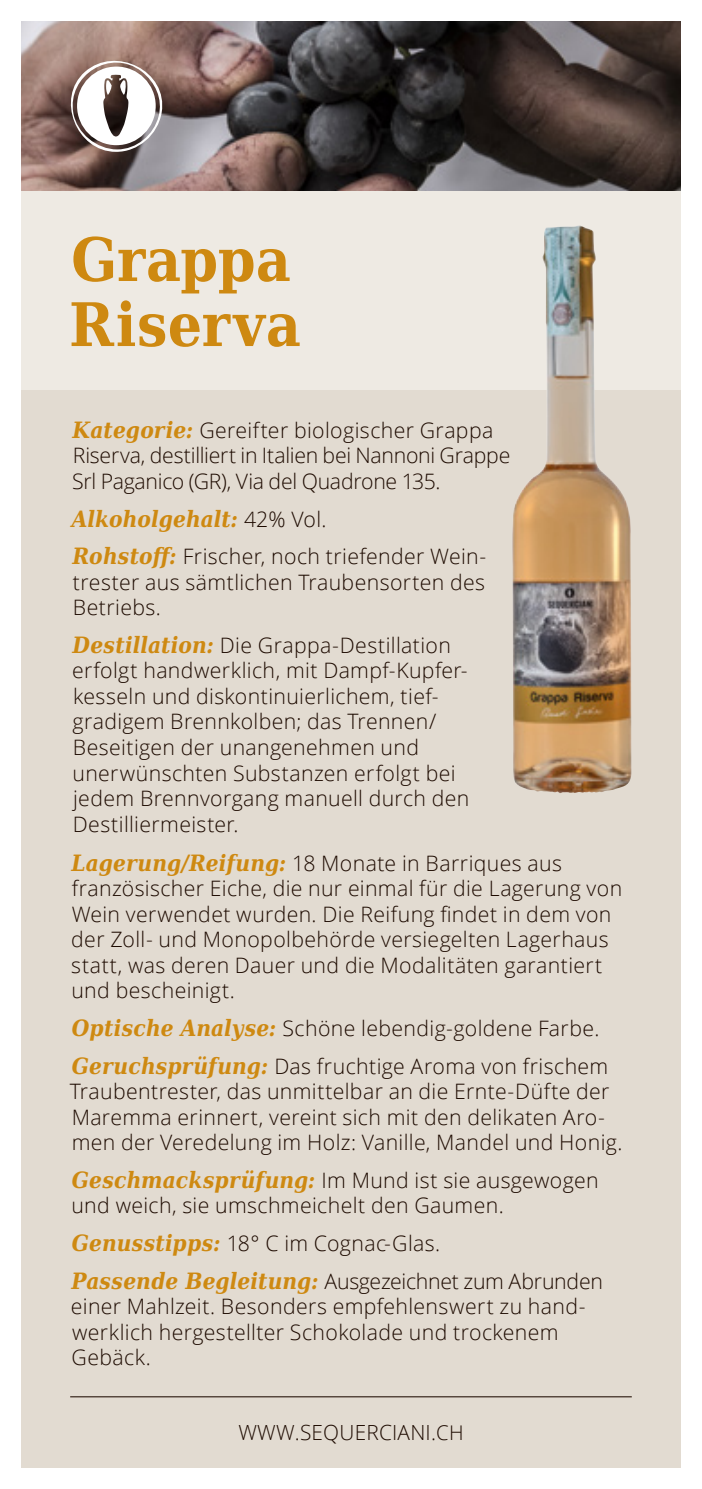
<style>
.page{position:relative;width:702px;height:1489px;background:#fff}
.page>*{position:absolute;margin:0;border:0;box-sizing:border-box;transform-origin:0 0}
.t1{font:700 60px "DejaVu Serif Condensed";letter-spacing:.005em;color:#ce8911}
.t2{font:italic 700 22.5px "DejaVu Serif Condensed";color:#ce8911}
.t3{font:300 21.25px/25.5px "Open Sans";letter-spacing:.015em;color:#1d0a00}
.t4{font:300 21.25px/25.5px "Open Sans";letter-spacing:-.01em;color:#1d0a00}
.t5{font:300 21.25px "Open Sans";letter-spacing:-.015em;color:#1d0a00}
.t6{font:300 20.75px "Open Sans";letter-spacing:.01em;color:#1d0a00}
.s1{font-family:"DejaVu Serif Condensed";font-weight:700;font-style:italic;font-size:22.5px;color:#ce8911}
.s2{font-family:"Open Sans";font-weight:300;font-style:normal;font-size:21.25px;color:#1d0a00}
.s3{font-size:20.25px}
</style>
<div class="page">
<img style="left:21px;top:21px;width:659px;height:170px">
<div style="left:21px;top:390px;width:659px;height:1077px;background:#e2dbd1"></div>
<hr style="left:70px;top:1396px;width:561px;height:1px;background:#1d0a00">
<div style="left:21px;top:191px;width:659px;height:199px;background:#eeeae3"></div>
<svg style="left:55px;top:45px;width:114px;height:107px"></svg>
<img style="left:512px;top:225px;width:119px;height:568px">
<p class="t1" style="left:71px;top:212px;width:221px">Grappa</p>
<p class="t1" style="left:69px;top:277px;width:233px">Riserva</p>
<p class="t4" style="left:72px;top:417px;width:440px"><span class="s1">Kategorie:</span> Gereifter biologischer Grappa<br>Riserva, destilliert in Italien bei Nannoni Grappe<br>Srl Paganico (GR), Via del Quadrone 135.</p>
<p class="t2" style="left:72px;top:501px;width:256px">Alkoholgehalt: <span class="s2">42% Vol.</span></p>
<p class="t3" style="left:73px;top:543px;width:415px;text-align:justify"><span class="s1">Rohstoff:</span> Frischer, noch triefender Wein&shy;trester aus sämtlichen Traubensorten des Betriebs.</p>
<p class="t3" style="left:73px;top:632px;width:380px"><span class="s1">Destillation:</span> Die Grappa-Destillation</p>
<p class="t3" style="left:72px;top:657px;width:397px">erfolgt handwerklich, mit Dampf-Kupfer-</p>
<p class="t3" style="left:72px;top:683px;width:368px;text-align:justify">kesseln und diskontinuierlichem, tief&shy;gradigem Brennkolben; das Trennen/ Beseitigen der unangenehmen und</p>
<p class="t3" style="left:72px;top:759px;width:398px">unerwünschten Substanzen erfolgt bei jedem Brennvorgang manuell durch den<br>Destilliermeister.</p>
<p class="t3" style="left:71px;top:849px;width:552px"><span class="s1">Lagerung/Reifung:</span> 18 Monate in Barriques aus französischer Eiche, die nur einmal für die Lagerung von Wein verwendet wurden. Die Reifung findet in dem von der Zoll- und Monopolbehörde versiegelten Lagerhaus statt, was deren Dauer und die Modalitäten garantiert und bescheinigt.</p>
<p class="t3" style="left:72px;top:1014px;width:529px"><span class="s1">Optische Analyse:</span> Schöne lebendig-goldene Farbe.</p>
<p class="t3" style="left:70px;top:1052px;width:554px"><span class="s1">Geruchsprüfung:</span> Das fruchtige Aroma von frischem Traubentrester, das unmittelbar an die Ernte-Düfte der Maremma erinnert, vereint sich mit den delikaten Aro&shy;men der Veredelung im Holz: Vanille, Mandel und Honig.</p>
<p class="t3" style="left:71px;top:1166px;width:528px"><span class="s1">Geschmacksprüfung:</span> Im Mund ist sie ausgewogen und weich, sie umschmeichelt den Gaumen.</p>
<p class="t3" style="left:72px;top:1229px;width:370px"><span class="s1">Genusstipps:</span> 18° C im Cognac-Glas.</p>
<p class="t5" style="left:72px;top:1266px;width:533px"><span class="s1">Passende Begleitung:</span> Ausgezeichnet zum Abrunden</p>
<p class="t3" style="left:71px;top:1292px;width:516px">einer Mahlzeit. Besonders empfehlenswert zu hand&shy;werklich hergestellter Schokolade und trockenem<br>Gebäck.</p>
<p class="t6" style="left:238px;top:1418px;width:227px">WWW.SEQUERCIANI.<span class="s3">CH</span></p>
</div>
